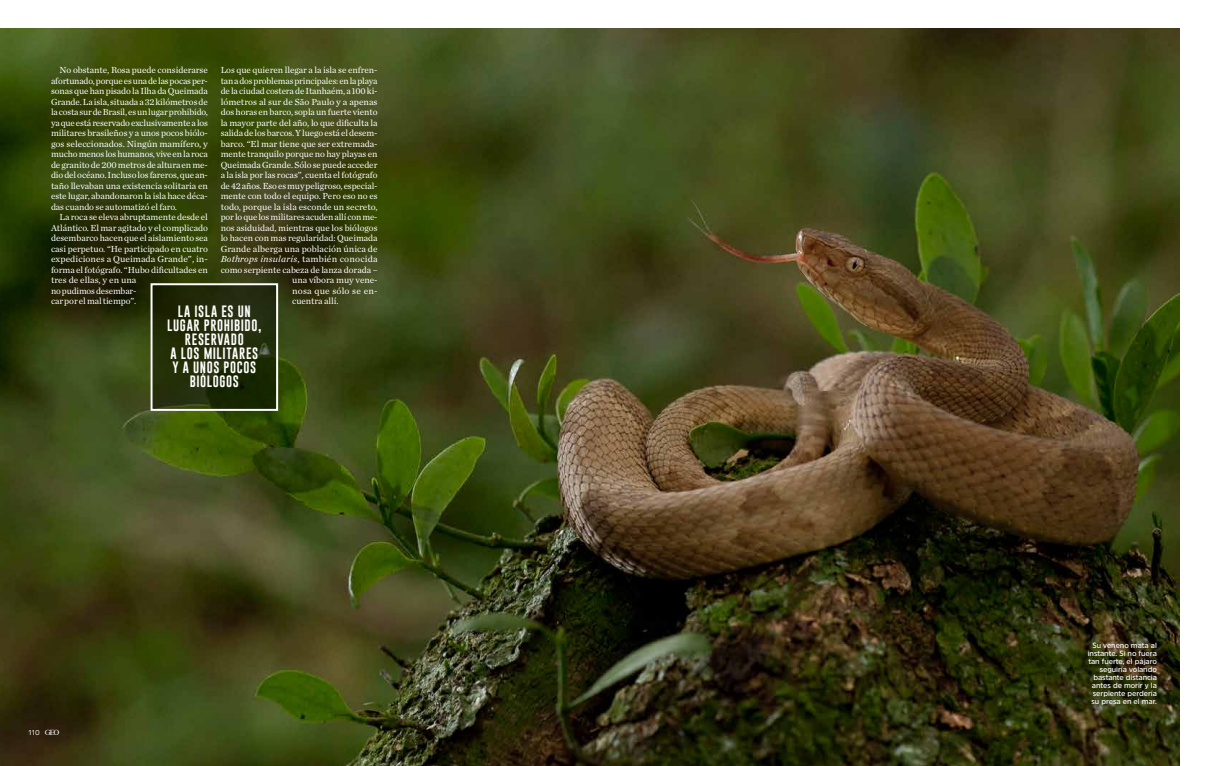
<style>
.page{position:relative;width:1208px;height:766px;background:#fff}
.page>*{position:absolute;margin:0;border:0;box-sizing:border-box;transform-origin:0 0}
.t1{font:12px/14px "Gobold";letter-spacing:.05em;color:#fff;text-align:center}
.t2{font:9.2px/10.5px "Chronicle Text G1";letter-spacing:-.005em;color:#fff;text-align:justify}
.t3{font:italic 9.2px "Chronicle Text G1";letter-spacing:.015em;color:#fff}
.t4{font:9.2px "Chronicle Text G1";letter-spacing:.02em;color:#fff}
.t5{font:600 7.5px/8px "Amsi Pro";letter-spacing:-.01em;color:#fff;text-align:right}
.t6{font:7px "Amsi Pro";color:#fff}
.s1{font-style:normal}
.s2{font-family:"GEO Logo Neu";font-size:6.8px}
</style>
<div class="page">
<img style="left:0;top:28px;width:1179px;height:737px">
<svg style="left:153px;top:286px;width:122px;height:122px;fill:#232c07"></svg>
<div style="left:150px;top:283px;width:128px;height:128px;border:2px solid #fff"></div>
<p class="t2" style="left:221px;top:64px;width:158px">Los que quieren llegar a la isla se enfren-</p>
<p class="t2" style="left:221px;top:75px;width:158px">tan a dos problemas principales: en la playa</p>
<p class="t2" style="left:221px;top:85px;width:158px">de la ciudad costera de Itanhaém, a 100 ki-</p>
<p class="t2" style="left:221px;top:96px;width:158px">lómetros al sur de São Paulo y a apenas</p>
<p class="t2" style="left:221px;top:106px;width:158px">dos horas en barco, sopla un fuerte viento</p>
<p class="t2" style="left:221px;top:117px;width:158px">la mayor parte del año, lo que dificulta la</p>
<p class="t2" style="left:221px;top:127px;width:158px">salida de los barcos. Y luego está el desem-</p>
<p class="t2" style="left:221px;top:138px;width:158px">barco. “El mar tiene que ser extremada-</p>
<p class="t2" style="left:221px;top:148px;width:158px">mente tranquilo porque no hay playas en</p>
<p class="t2" style="left:221px;top:159px;width:158px">Queimada Grande. Sólo se puede acceder</p>
<p class="t2" style="left:221px;top:169px;width:158px">a la isla por las rocas”, cuenta el fotógrafo</p>
<p class="t2" style="left:221px;top:180px;width:158px">de 42 años. Eso es muy peligroso, especial-</p>
<p class="t2" style="left:221px;top:190px;width:158px">mente con todo el equipo. Pero eso no es</p>
<p class="t2" style="left:221px;top:201px;width:158px">todo, porque la isla esconde un secreto,</p>
<p class="t2" style="left:221px;top:211px;width:158px">por lo que los militares acuden allí con me-</p>
<p class="t2" style="left:221px;top:222px;width:158px">nos asiduidad, mientras que los biólogos</p>
<p class="t2" style="left:221px;top:232px;width:158px">lo hacen con mas regularidad: Queimada</p>
<p class="t2" style="left:221px;top:243px;width:158px">Grande alberga una población única de</p>
<p class="t3" style="left:221px;top:252px;width:158px">Bothrops insularis<span class="s1">, también conocida</span></p>
<p class="t2" style="left:221px;top:264px;width:158px">como serpiente cabeza de lanza dorada –</p>
<p class="t2" style="left:292px;top:274px;width:87px">una víbora muy vene-</p>
<p class="t4" style="left:292px;top:283px;width:87px">nosa que sólo se en-</p>
<p class="t2" style="left:292px;top:295px;width:48px">cuentra allí.</p>
<p class="t2" style="left:51px;top:64px;width:158px;text-indent:9px">No obstante, Rosa puede considerarse afortunado, porque es una de las pocas per&shy;sonas que han pisado la Ilha da Queimada Grande. La isla, situada a 32 kilómetros de la costa sur de Brasil, es un lugar prohibido, ya que está reservado exclusivamente a los militares brasileños y a unos pocos biólo&shy;gos seleccionados. Ningún mamífero, y mucho menos los humanos, vive en la roca de granito de 200 metros de altura en me&shy;dio del océano. Incluso los fareros, que an&shy;taño llevaban una existencia solitaria en este lugar, abandonaron la isla hace déca&shy;das cuando se automatizó el faro.</p>
<p class="t2" style="left:51px;top:211px;width:158px;text-align:left;text-indent:9px">La roca se eleva abruptamente desde el Atlántico. El mar agitado y el complicado desembarco hacen que el aislamiento sea casi perpetuo. “He participado en cuatro expediciones a Queimada Grande”, in&shy;forma el fotógrafo. “Hubo dificultades en tres de ellas, y en una<br>no pudimos desembar-<br>car por el mal tiempo”.</p>
<h1 class="t1" style="left:167px;top:304px;width:96px">LA ISLA ES UN<br>LUGAR PROHIBIDO,<br>RESERVADO<br>A LOS MILITARES<br>Y A UNOS POCOS<br>BIÓLOGOS</h1>
<p class="t6" style="left:28px;top:727px;width:32px">110 <span class="s2">G</span></p>
<p class="t5" style="left:1087px;top:640px;width:71px">Su veneno mata al instante. Si no fuera tan fuerte, el pájaro seguiría volando bastante distancia antes de morir y la serpiente perdería su presa en el mar.</p>
</div>
